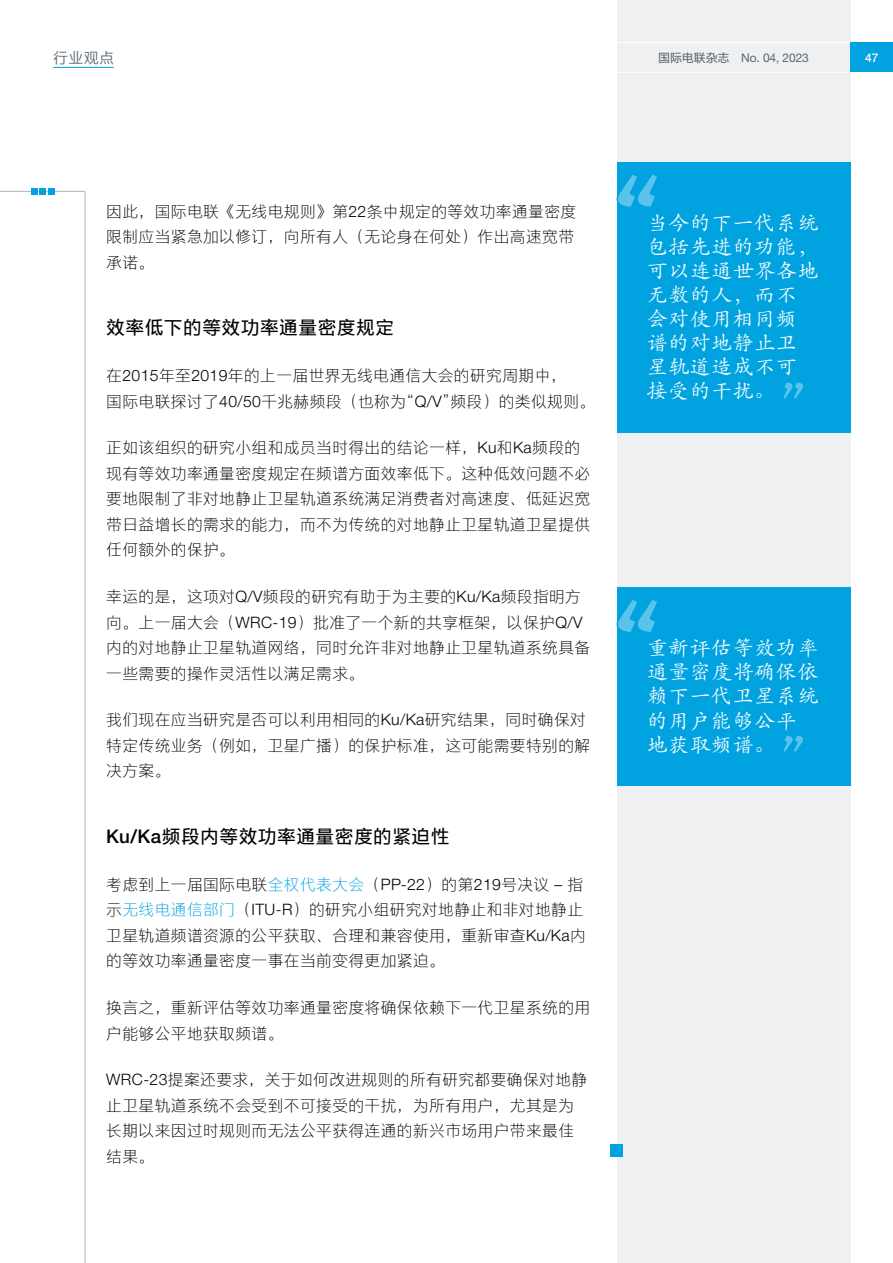
<style>
.page{position:relative;width:893px;height:1263px;background:#fff}
.page>*{position:absolute;margin:0;border:0;box-sizing:border-box;transform-origin:0 0}
.t1{font:21px/24px "ST Kaiti";letter-spacing:.025em;color:#fff}
.t2{font:18.75px "M Ying Hei PRC W5";letter-spacing:.025em;color:#000}
.t3{font:15.75px/25.5px "M Ying Hei PRC W3";letter-spacing:.025em;color:#000}
.t4{font:15px "M Ying Hei PRC W4";color:#5c666f}
.t5{font:12px "M Ying Hei PRC W4";letter-spacing:-.01em;color:#5c666f}
.t6{font:12px "M Ying Hei PRC W5";color:#fff}
.s1{font-family:"M Ying Hei PRC W5"}
.s2{color:#00a3e0}
</style>
<div class="page">
<div style="left:617px;top:0;width:233px;height:1263px;background:#eff0f1"></div>
<div style="left:617px;top:162px;width:233px;height:270px;background:#00a3e0"></div>
<svg style="left:783px;top:382px;width:21px;height:17px"></svg>
<svg style="left:616px;top:175px;width:41px;height:32px"></svg>
<div style="left:617px;top:587px;width:233px;height:199px;background:#00a3e0"></div>
<svg style="left:783px;top:735px;width:21px;height:17px"></svg>
<svg style="left:616px;top:600px;width:41px;height:32px"></svg>
<hr style="left:617px;top:72px;width:233px;height:1px;background:#fff">
<hr style="left:617px;top:42px;width:233px;height:1px;background:#fff">
<hr style="left:85px;top:191px;width:1px;height:1072px;background:#adb3b7">
<div style="left:850px;top:43px;width:43px;height:29px;background:#00a3e0"></div>
<hr style="left:53px;top:67px;width:61px;height:1px;background:#00a3e0">
<hr style="left:0;top:191px;width:85px;height:1px;background:#adb3b7">
<div style="left:31px;top:188px;width:6px;height:7px;background:#00a3e0"></div>
<div style="left:39px;top:188px;width:7px;height:7px;background:#00a3e0"></div>
<div style="left:48px;top:188px;width:6px;height:7px;background:#00a3e0"></div>
<div style="left:610px;top:1144px;width:13px;height:13px;background:#00a3e0"></div>
<p class="t4" style="left:53px;top:48px;width:62px">行业观点</p>
<p class="t5" style="left:658px;top:50px;width:152px"><span class="s1">国际电联杂志</span> No. 04, 2023</p>
<p class="t6" style="left:865px;top:50px;width:15px">47</p>
<p class="t3" style="left:106px;top:198px;width:471px">因此，国际电联《无线电规则》第22条中规定的等效功率通量密度限制应当紧急加以修订，向所有人（无论身在何处）作出高速宽带承诺。</p>
<p class="t2" style="left:106px;top:316px;width:289px">效率低下的等效功率通量密度规定</p>
<p class="t3" style="left:106px;top:363px;width:490px">在2015年至2019年的上一届世界无线电通信大会的研究周期中，<br>国际电联探讨了40/50千兆赫频段（也称为“Q/V”频段）的类似规则。</p>
<p class="t3" style="left:106px;top:435px;width:485px">正如该组织的研究小组和成员当时得出的结论一样，Ku和Ka频段的现有等效功率通量密度规定在频谱方面效率低下。这种低效问题不必要地限制了非对地静止卫星轨道系统满足消费者对高速度、低延迟宽带日益增长的需求的能力，而不为传统的对地静止卫星轨道卫星提供任何额外的保护。</p>
<p class="t3" style="left:106px;top:584px;width:485px">幸运的是，这项对Q/V频段的研究有助于为主要的Ku/Ka频段指明方向。上一届大会（WRC-19）批准了一个新的共享框架，以保护Q/V内的对地静止卫星轨道网络，同时允许非对地静止卫星轨道系统具备一些需要的操作灵活性以满足需求。</p>
<p class="t3" style="left:106px;top:707px;width:485px">我们现在应当研究是否可以利用相同的Ku/Ka研究结果，同时确保对特定传统业务（例如，卫星广播）的保护标准，这可能需要特别的解决方案。</p>
<p class="t2" style="left:106px;top:825px;width:345px">Ku/Ka频段内等效功率通量密度的紧迫性</p>
<p class="t3" style="left:106px;top:871px;width:481px">考虑到上一届国际电联<span class="s2">全权代表大会</span>（PP-22）的第219号决议 – 指示<span class="s2">无线电通信部门</span>（ITU-R）的研究小组研究对地静止和非对地静止卫星轨道频谱资源的公平获取、合理和兼容使用，重新审查Ku/Ka内的等效功率通量密度一事在当前变得更加紧迫。</p>
<p class="t3" style="left:106px;top:995px;width:485px">换言之，重新评估等效功率通量密度将确保依赖下一代卫星系统的用户能够公平地获取频谱。</p>
<p class="t3" style="left:106px;top:1067px;width:482px">WRC-23提案还要求，关于如何改进规则的所有研究都要确保对地静止卫星轨道系统不会受到不可接受的干扰，为所有用户，尤其是为长期以来因过时规则而无法公平获得连通的新兴市场用户带来最佳结果。</p>
<h1 class="t1" style="left:646px;top:210px;width:173px">当今的下一代系统包括先进的功能，可以连通世界各地无数的人，而不会对使用相同频谱的对地静止卫星轨道造成不可接受的干扰。</h1>
<h1 class="t1" style="left:646px;top:635px;width:173px">重新评估等效功率通量密度将确保依赖下一代卫星系统的用户能够公平地获取频谱。</h1>
</div>
